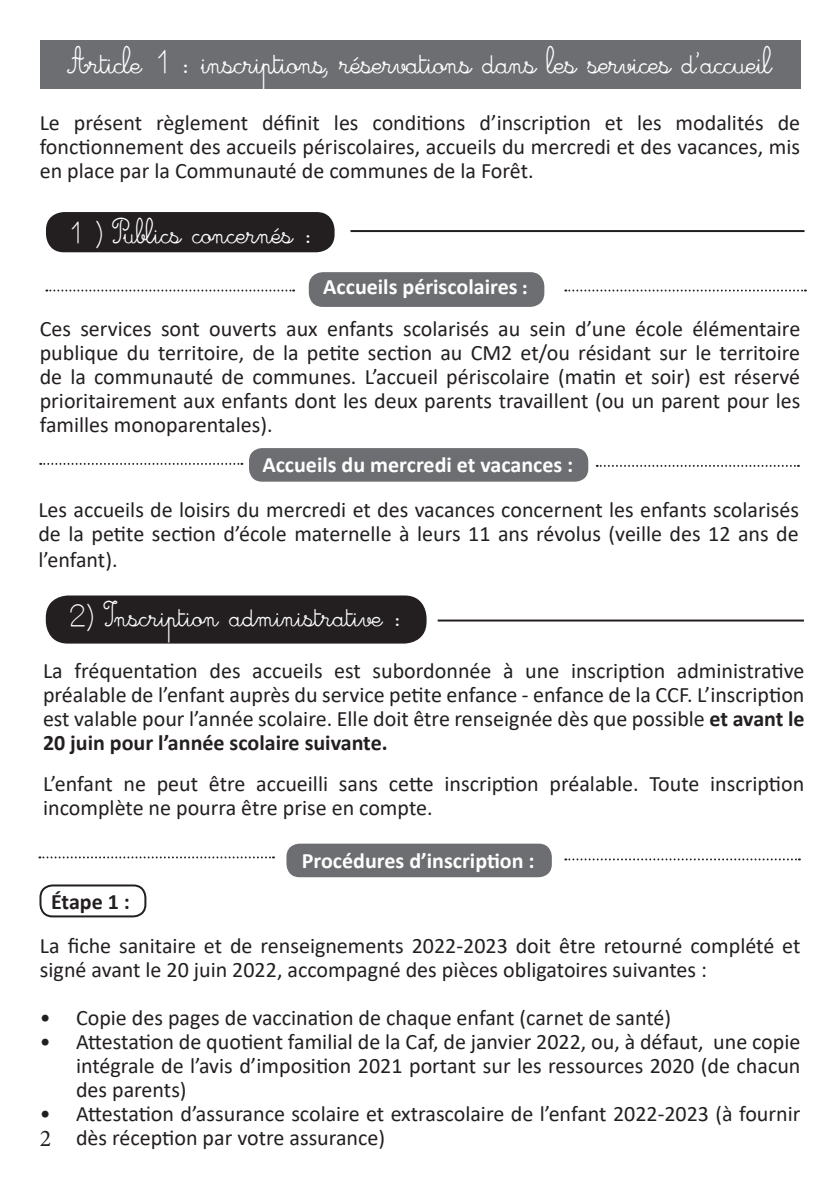
<style>
.page{position:relative;width:840px;height:1191px;background:#fff}
.page>*{position:absolute;margin:0;border:0;box-sizing:border-box;transform-origin:0 0}
.t1{font:30px "Cursivestandard";letter-spacing:-.02em;color:#fff}
.t2{font:28px "Cursivestandard";color:#fff}
.t3{font:24px "Minion Pro";color:#231f20}
.t4{font:22px/24px "Calibri";color:#231f20;text-align:justify}
.t5{font:700 22px "Calibri";color:#fff}
.t6{font:700 22px "Calibri";letter-spacing:-.005em;color:#231f20}
.s1{font-weight:700;color:#fff}
.s2{font-family:"Minion Pro";font-weight:700;color:#fff}
.s3{font-weight:700}
</style>
<div class="page">
<div style="left:40px;top:40px;width:759px;height:48px;background:#6d6e71"></div>
<div style="left:46px;top:212px;width:288px;height:40px;background:#231f20;border-radius:18px"></div>
<div style="left:308px;top:272px;width:236px;height:35px;background:#6d6e71;border-radius:14px"></div>
<div style="left:250px;top:449px;width:337px;height:31px;background:#6d6e71;border-radius:12px"></div>
<div style="left:249px;top:448px;width:339px;height:33px;border:2px solid #6d6e71;border-radius:12px"></div>
<div style="left:46px;top:595px;width:380px;height:48px;background:#231f20;border-radius:22px"></div>
<div style="left:287px;top:844px;width:263px;height:32px;background:#6d6e71;border-radius:12px"></div>
<div style="left:286px;top:843px;width:265px;height:34px;border:2px solid #6d6e71;border-radius:12px"></div>
<svg style="left:46px;top:289px;width:248px;height:2px"></svg>
<svg style="left:565px;top:289px;width:240px;height:2px"></svg>
<svg style="left:596px;top:465px;width:202px;height:2px"></svg>
<svg style="left:40px;top:463px;width:202px;height:2px"></svg>
<svg style="left:39px;top:856px;width:235px;height:2px"></svg>
<svg style="left:565px;top:858px;width:234px;height:2px"></svg>
<hr style="left:350px;top:230px;width:454px;height:2px;background:#231f20">
<hr style="left:437px;top:619px;width:366px;height:2px;background:#231f20">
<div style="left:39px;top:884px;width:107px;height:33px;border:2px solid #231f20;border-radius:12px"></div>
<h1 class="t1" style="left:68px;top:45px;width:705px">Article 1 : inscriptions, réservations dans les services d’accueil</h1>
<p class="t4" style="left:40px;top:110px;width:761px">Le présent règlement définit les conditions d’inscription et les modalités de fonctionnement des accueils périscolaires, accueils du mercredi et des vacances, mis en place par la Communauté de communes de la Forêt.</p>
<p class="t2" style="left:67px;top:217px;width:247px">1 ) Publics concernés :</p>
<p class="t4" style="left:40px;top:265px;width:761px;line-height:41.8px;text-align:center"><span class="s1">Accueils périscolaires</span> <span class="s2">:<br></span>Ces services sont ouverts aux enfants scolarisés au sein d’une école élémentaire</p>
<p class="t4" style="left:40px;top:340px;width:761px">publique du territoire, de la petite section au CM2 et/ou résidant sur le territoire de la communauté de communes. L’accueil périscolaire (matin et soir) est réservé prioritairement aux enfants dont les deux parents travaillent (ou un parent pour les familles monoparentales).</p>
<p class="t5" style="left:262px;top:454px;width:312px">Accueils du mercredi et vacances :</p>
<p class="t4" style="left:38px;top:497px;width:761px">Les accueils de loisirs du mercredi et des vacances concernent les enfants scolarisés de la petite section d’école maternelle à leurs 11 ans révolus (veille des 12 ans de</p>
<p class="t4" style="left:38px;top:547px;width:81px">l’enfant).</p>
<p class="t2" style="left:69px;top:600px;width:334px">2) Inscription administrative :</p>
<p class="t4" style="left:43px;top:658px;width:762px">La fréquentation des accueils est subordonnée à une inscription administrative préalable de l’enfant auprès du service petite enfance - enfance de la CCF. L’inscription est valable pour l’année scolaire. Elle doit être renseignée dès que possible <span class="s3">et avant le 20 juin pour l’année scolaire suivante.</span></p>
<p class="t4" style="left:43px;top:771px;width:762px">L’enfant ne peut être accueilli sans cette inscription préalable. Toute inscription incomplète ne pourra être prise en compte.</p>
<p class="t5" style="left:302px;top:845px;width:234px">Procédures d’inscription :</p>
<p class="t6" style="left:51px;top:890px;width:80px">Étape 1 :</p>
<p class="t4" style="left:40px;top:932px;width:761px">La fiche sanitaire et de renseignements 2022-2023 doit être retourné complété et signé avant le 20 juin 2022, accompagné des pièces obligatoires suivantes :</p>
<p class="t4" style="left:40px;top:1004px;width:632px">• Copie des pages de vaccination de chaque enfant (carnet de santé)</p>
<p class="t4" style="left:76px;top:1028px;width:725px;text-indent:-36px">• Attestation de quotient familial de la Caf, de janvier 2022, ou, à défaut, une copie intégrale de l’avis d’imposition 2021 portant sur les ressources 2020 (de chacun des parents)</p>
<p class="t4" style="left:76px;top:1100px;width:725px;text-indent:-36px">• Attestation d’assurance scolaire et extrascolaire de l’enfant 2022-2023 (à fournir dès réception par votre assurance)</p>
<p class="t3" style="left:40px;top:1129px;width:13px">2</p>
</div>
